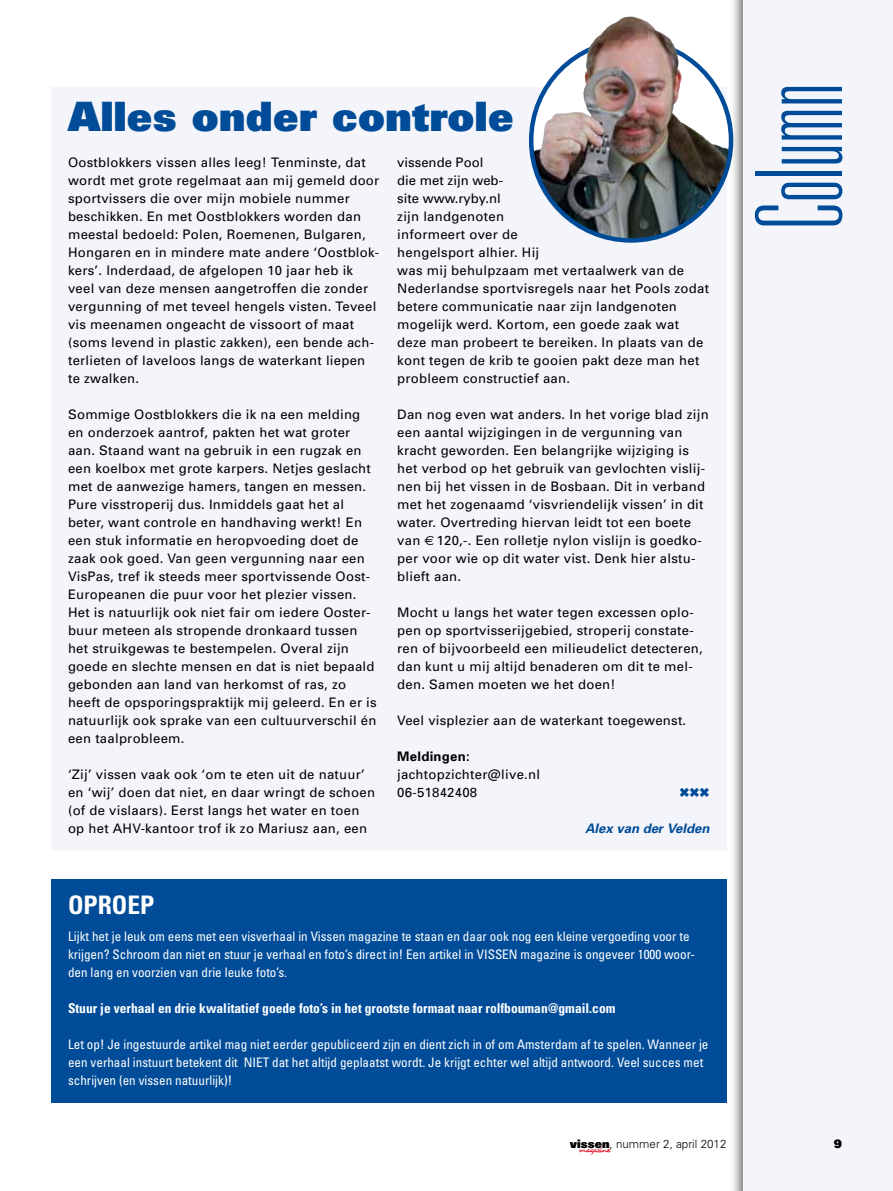
<style>
.page{position:relative;width:893px;height:1191px;background:#fff}
.page>*{position:absolute;margin:0;border:0;box-sizing:border-box;transform-origin:0 0}
.t1{font:100 ultra-condensed 120px "Univers";color:#004c98}
.t2{font:900 40.5px "Univers";letter-spacing:.01em;color:#004c98}
.t3{font:700 condensed 25.5px "Univers";color:#fff}
.t4{font:700 condensed 13.5px "Univers";color:#fff}
.t5{font:13.2px/18px "Univers";letter-spacing:.02em;color:#000}
.t6{font:condensed 13.2px/18px "Univers";color:#fff}
.t7{font:italic 700 13.2px "Univers";color:#004c98}
.t8{font:700 13.2px "Univers";letter-spacing:.02em;color:#000}
.t9{font:300 11.7px "Univers";color:#000}
.t10{font:900 11.7px "Univers";color:#000}
.s1{font-family:"Euro Sans"}
</style>
<div class="page">
<div style="left:730px;top:0;width:163px;height:1191px;background:#000;opacity:.5"></div>
<div style="left:743px;top:0;width:150px;height:1191px;background:#f4f5fa"></div>
<div style="left:51px;top:87px;width:675px;height:764px;background:#f4f5fa"></div>
<div style="left:51px;top:879px;width:675px;height:224px;background:#004c98"></div>
<img style="left:532px;top:41px;width:199px;height:198px">
<img style="left:583px;top:16px;width:99px;height:79px">
<h2 class="t2" style="left:68px;top:89px;width:447px">Alles onder controle</h2>
<p class="t5" style="left:397px;top:153px;width:313px">vissende Pool<br>die met zijn web-<br>site www.ryby.nl<br>zijn landgenoten<br>informeert over de<br>hengelsport alhier. Hij<br>was mij behulpzaam met vertaalwerk van de<br>Nederlandse sportvisregels naar het Pools zodat betere communicatie naar zijn landgenoten mogelijk werd. Kortom, een goede zaak wat deze man probeert te bereiken. In plaats van de kont tegen de krib te gooien pakt deze man het probleem constructief aan.</p>
<p class="t5" style="left:397px;top:405px;width:313px">Dan nog even wat anders. In het vorige blad zijn een aantal wijzigingen in de vergunning van kracht geworden. Een belangrijke wijziging is het verbod op het gebruik van gevlochten vislij&shy;nen bij het vissen in de Bosbaan. Dit in verband met het zogenaamd ‘visvriendelijk vissen’ in dit water. Overtreding hiervan leidt tot een boete van <span class="s1">€</span> 120,-. Een rolletje nylon vislijn is goedko&shy;per voor wie op dit water vist. Denk hier alstu&shy;blieft aan.</p>
<p class="t5" style="left:397px;top:603px;width:307px">Mocht u langs het water tegen excessen oplo&shy;pen op sportvisserijgebied, stroperij constate&shy;ren of bijvoorbeeld een milieudelict detecteren, dan kunt u mij altijd benaderen om dit te mel&shy;den. Samen moeten we het doen!</p>
<p class="t5" style="left:397px;top:710px;width:290px">Veel visplezier aan de waterkant toegewenst.</p>
<p class="t8" style="left:397px;top:747px;width:74px">Meldingen:</p>
<p class="t5" style="left:397px;top:764px;width:144px">jachtopzichter@live.nl<br>06-51842408</p>
<p class="t7" style="left:585px;top:819px;width:126px">Alex van der Velden</p>
<p class="t5" style="left:68px;top:153px;width:313px">Oostblokkers vissen alles leeg! Tenminste, dat wordt met grote regelmaat aan mij gemeld door sportvissers die over mijn mobiele nummer beschikken. En met Oostblokkers worden dan meestal bedoeld: Polen, Roemenen, Bulgaren, Hongaren en in mindere mate andere ‘Oostblok&shy;kers’. Inderdaad, de afgelopen 10 jaar heb ik veel van deze mensen aangetroffen die zonder vergunning of met teveel hengels visten. Teveel vis meenamen ongeacht de vissoort of maat (soms levend in plastic zakken), een bende ach&shy;terlieten of laveloos langs de waterkant liepen te zwalken.</p>
<p class="t5" style="left:68px;top:405px;width:310px">Sommige Oostblokkers die ik na een melding en onderzoek aantrof, pakten het wat groter aan. Staand want na gebruik in een rugzak en een koelbox met grote karpers. Netjes geslacht met de aanwezige hamers, tangen en messen.<br>Pure visstroperij dus. Inmiddels gaat het al beter, want controle en handhaving werkt! En een stuk informatie en heropvoeding doet de zaak ook goed. Van geen vergunning naar een VisPas, tref ik steeds meer sportvissende Oost-Europeanen die puur voor het plezier vissen.<br>Het is natuurlijk ook niet fair om iedere Ooster&shy;buur meteen als stropende dronkaard tussen het struikgewas te bestempelen. Overal zijn goede en slechte mensen en dat is niet bepaald gebonden aan land van herkomst of ras, zo heeft de opsporingspraktijk mij geleerd. En er is natuurlijk ook sprake van een cultuurverschil én een taalprobleem.</p>
<p class="t5" style="left:68px;top:764px;width:308px">‘Zij’ vissen vaak ook ‘om te eten uit de natuur’ en ‘wij’ doen dat niet, en daar wringt de schoen (of de vislaars). Eerst langs het water en toen op het AHV-kantoor trof ik zo Mariusz aan, een</p>
<h3 class="t3" style="left:68px;top:889px;width:88px">oproep</h3>
<p class="t6" style="left:68px;top:926px;width:628px">Lijkt het je leuk om eens met een visverhaal in Vissen magazine te staan en daar ook nog een kleine vergoeding voor te krijgen? Schroom dan niet en stuur je verhaal en foto’s direct in! Een artikel in VISSEN magazine is ongeveer 1000 woor&shy;den lang en voorzien van drie leuke foto’s.</p>
<p class="t4" style="left:68px;top:999px;width:549px">Stuur je verhaal en drie kwalitatief goede foto’s in het grootste formaat naar rolfbouman@gmail.com</p>
<p class="t6" style="left:68px;top:1034px;width:642px">Let op! Je ingestuurde artikel mag niet eerder gepubliceerd zijn en dient zich in of om Amsterdam af te spelen. Wanneer je een verhaal instuurt betekent dit NIET dat het altijd geplaatst wordt. Je krijgt echter wel altijd antwoord. Veel succes met schrijven (en vissen natuurlijk)!</p>
<h1 class="t1" style="left:738px;top:228px;width:146px;rotate:-90deg">Column</h1>
<p class="t9" style="left:579px;top:1137px;width:149px"><sub>magazine</sub>, nummer 2, april 2012</p>
<p class="t10" style="left:834px;top:1136px;width:10px">9</p>
<p class="t10" style="left:570px;top:1136px;width:41px">vissen</p>
</div>
